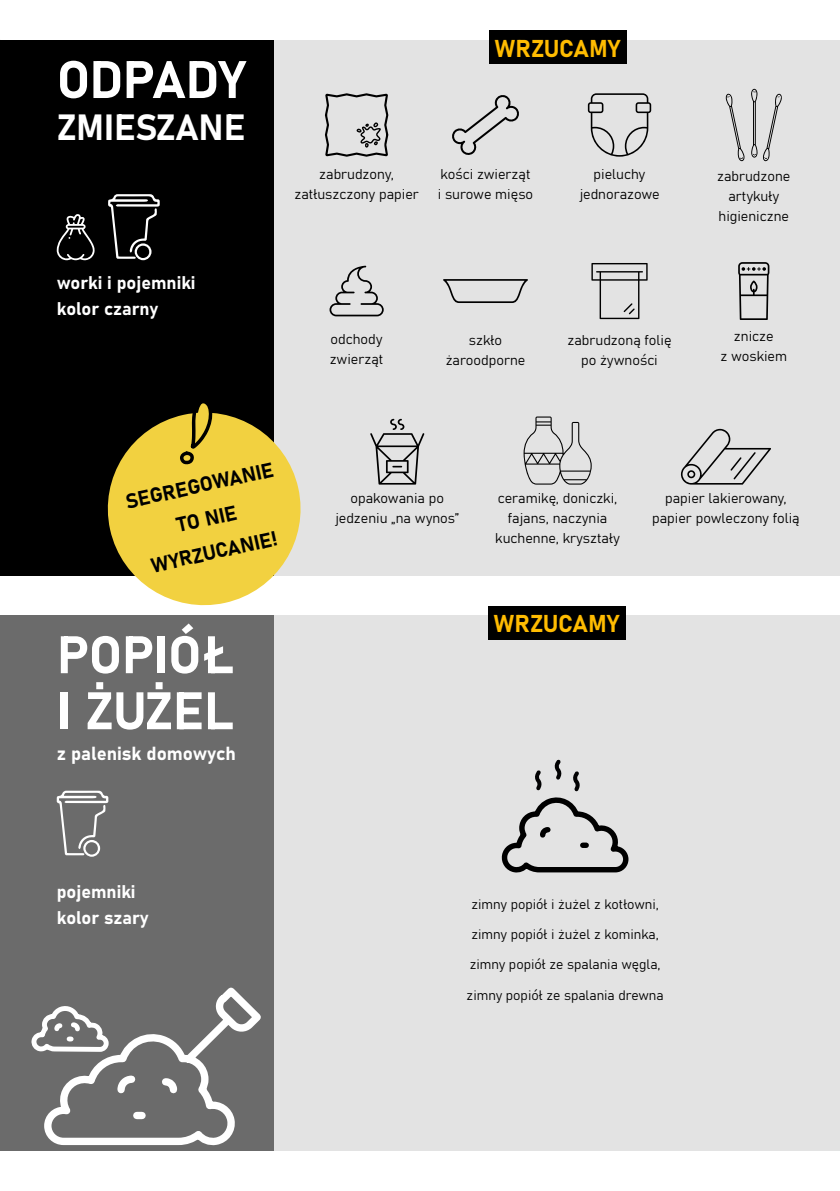
<style>
.page{position:relative;width:840px;height:1191px;background:#fff}
.page>*{position:absolute;margin:0;border:0;box-sizing:border-box;transform-origin:0 0}
.t1{font:52px/56px "Bahnschrift";letter-spacing:-.01em;color:#fff}
.t2{font:36px "Bahnschrift";color:#fff}
.t3{font:24px "Bahnschrift";color:#ffbc01}
.t4{font:20.4px/34px "Bahnschrift";color:#000;text-align:center}
.t5{font:18.8px "Bahnschrift";color:#fff}
.t6{font:18.2px "Bahnschrift";color:#fff}
.t7{font:14px/20px "Bahnschrift";color:#000;text-align:center}
.t8{font:13.6px "Bahnschrift";color:#000}
</style>
<div class="page">
<div style="left:273px;top:615px;width:566px;height:536px;background:#e3e3e3"></div>
<div style="left:0;top:615px;width:273px;height:536px;background:#6b6b6b"></div>
<div style="left:273px;top:40px;width:566px;height:535px;background:#e3e3e3"></div>
<div style="left:0;top:40px;width:273px;height:535px;background:#000"></div>
<svg style="left:31px;top:987px;width:230px;height:159px"></svg>
<div style="left:487px;top:606px;width:138px;height:33px;background:#000"></div>
<div style="left:488px;top:31px;width:138px;height:33px;background:#000"></div>
<svg style="left:501px;top:797px;width:128px;height:76px"></svg>
<svg style="left:573px;top:771px;width:7px;height:20px"></svg>
<svg style="left:554px;top:759px;width:7px;height:20px"></svg>
<svg style="left:535px;top:770px;width:6px;height:20px"></svg>
<svg style="left:57px;top:790px;width:52px;height:66px"></svg>
<svg style="left:57px;top:214px;width:38px;height:46px"></svg>
<svg style="left:108px;top:194px;width:52px;height:66px"></svg>
<svg style="left:99px;top:403px;width:210px;height:203px;fill:#f2d140"></svg>
<svg style="left:180px;top:403px;width:33px;height:62px"></svg>
<svg style="left:325px;top:93px;width:63px;height:64px"></svg>
<svg style="left:452px;top:95px;width:67px;height:60px"></svg>
<svg style="left:587px;top:93px;width:63px;height:64px"></svg>
<svg style="left:725px;top:89px;width:56px;height:72px"></svg>
<svg style="left:329px;top:266px;width:54px;height:50px"></svg>
<svg style="left:523px;top:416px;width:68px;height:68px"></svg>
<svg style="left:680px;top:429px;width:90px;height:55px"></svg>
<svg style="left:370px;top:419px;width:54px;height:65px"></svg>
<svg style="left:443px;top:279px;width:84px;height:24px"></svg>
<svg style="left:591px;top:263px;width:56px;height:56px"></svg>
<svg style="left:738px;top:262px;width:31px;height:58px"></svg>
<h1 class="t1" style="left:57px;top:48px;width:190px">ODPADY</h1>
<h2 class="t2" style="left:57px;top:100px;width:190px">ZMIESZANE</h2>
<h3 class="t6" style="left:57px;top:268px;width:140px">worki i pojemniki</h3>
<h3 class="t6" style="left:57px;top:295px;width:103px">kolor czarny</h3>
<h3 class="t3" style="left:494px;top:30px;width:127px">WRZUCAMY</h3>
<p class="t7" style="left:294px;top:163px;width:126px">zabrudzony, zatłuszczony papier</p>
<p class="t7" style="left:437px;top:163px;width:97px;text-align:left">kości zwierząt i surowe mięso</p>
<p class="t7" style="left:579px;top:163px;width:82px">pieluchy jednorazowe</p>
<p class="t7" style="left:329px;top:328px;width:55px;text-align:left">odchody zwierząt</p>
<p class="t7" style="left:445px;top:329px;width:81px">szkło żaroodporne</p>
<p class="t7" style="left:567px;top:329px;width:105px">zabrudzoną folię po żywności</p>
<p class="t7" style="left:716px;top:165px;width:75px">zabrudzone artykuły higieniczne</p>
<p class="t7" style="left:720px;top:325px;width:68px">znicze<br>z woskiem</p>
<h3 class="t4" style="left:122px;top:483px;width:152px;rotate:-12deg">SEGREGOWANIE<br>TO NIE<br>WYRZUCANIE!</h3>
<h1 class="t1" style="left:57px;top:623px;width:178px">POPIÓŁ<br>I ŻUŻEL</h1>
<h3 class="t5" style="left:57px;top:739px;width:180px">z palenisk domowych</h3>
<p class="t7" style="left:335px;top:487px;width:126px">opakowania po jedzeniu „na wynos”</p>
<p class="t7" style="left:495px;top:487px;width:126px">ceramikę, doniczki, fajans, naczynia kuchenne, kryształy</p>
<h3 class="t3" style="left:493px;top:605px;width:127px">WRZUCAMY</h3>
<p class="t7" style="left:651px;top:487px;width:149px">papier lakierowany, papier powleczony folią</p>
<h3 class="t6" style="left:57px;top:877px;width:80px">pojemniki</h3>
<h3 class="t6" style="left:57px;top:904px;width:93px">kolor szary</h3>
<p class="t8" style="left:471px;top:893px;width:189px">zimny popiół i żużel z kotłowni,</p>
<p class="t8" style="left:471px;top:924px;width:189px">zimny popiół i żużel z kominka,</p>
<p class="t8" style="left:469px;top:954px;width:192px">zimny popiół ze spalania węgla,</p>
<p class="t8" style="left:466px;top:984px;width:198px">zimny popiół ze spalania drewna</p>
</div>
